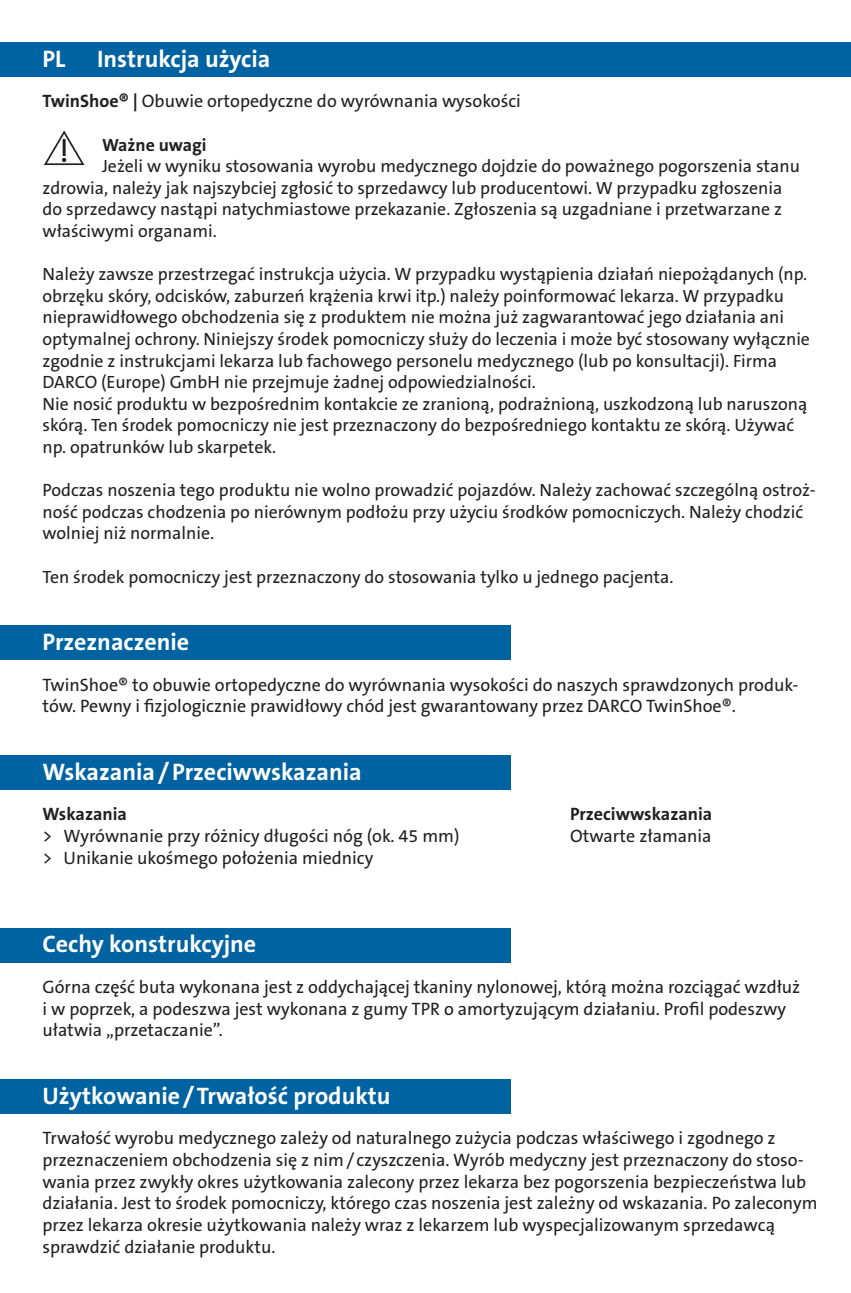
<style>
.page{position:relative;width:851px;height:1293px;background:#fff}
.page>*{position:absolute;margin:0;border:0;box-sizing:border-box;transform-origin:0 0}
.t1{font:700 24px "The Sans B Plus W7";color:#fff}
.t2{font:18px/21.6px "The Sans B Plus W5 Plain";color:#231f20}
.t3{font:700 18px "The Sans B Plus W7";color:#231f20}
.t4{font:17.7px/21.6px "The Sans B Plus W5 Plain";color:#231f20}
.t5{font:700 17.7px "The Sans B Plus W7";color:#231f20}
.s1{font-family:"The Sans B Plus W7";font-weight:700}
</style>
<div class="page">
<div style="left:0;top:43px;width:850px;height:34px;background:#0063a1"></div>
<div style="left:0;top:1079px;width:510px;height:34px;background:#0063a1"></div>
<div style="left:0;top:755px;width:510px;height:34px;background:#0063a1"></div>
<div style="left:0;top:928px;width:510px;height:34px;background:#0063a1"></div>
<div style="left:0;top:626px;width:510px;height:34px;background:#0063a1"></div>
<svg style="left:44px;top:131px;width:40px;height:34px"></svg>
<h1 class="t1" style="left:43px;top:43px;width:25px">PL</h1>
<h1 class="t1" style="left:97px;top:43px;width:175px">Instrukcja użycia</h1>
<p class="t2" style="left:43px;top:91px;width:480px"><span class="s1">TwinShoe® |</span> Obuwie ortopedyczne do wyrównania wysokości</p>
<p class="t5" style="left:102px;top:133px;width:106px">Ważne uwagi</p>
<p class="t4" style="left:43px;top:155px;width:758px;text-indent:60px">Jeżeli w wyniku stosowania wyrobu medycznego dojdzie do poważnego pogorszenia stanu zdrowia, należy jak najszybciej zgłosić to sprzedawcy lub producentowi. W przypadku zgłoszenia do sprzedawcy nastąpi natychmiastowe przekazanie. Zgłoszenia są uzgadniane i przetwarzane z właściwymi organami.</p>
<p class="t4" style="left:43px;top:263px;width:768px">Należy zawsze przestrzegać instrukcja użycia. W przypadku wystąpienia działań niepożądanych (np. obrzęku skóry, odcisków, zaburzeń krążenia krwi itp.) należy poinformować lekarza. W przypadku nieprawidłowego obchodzenia się z produktem nie można już zagwarantować jego działania ani optymalnej ochrony. Niniejszy środek pomocniczy służy do leczenia i może być stosowany wyłącznie zgodnie z instrukcjami lekarza lub fachowego personelu medycznego (lub po konsultacji). Firma DARCO (Europe) GmbH nie przejmuje żadnej odpowiedzialności.<br>Nie nosić produktu w bezpośrednim kontakcie ze zranioną, podrażnioną, uszkodzoną lub naruszoną skórą. Ten środek pomocniczy nie jest przeznaczony do bezpośredniego kontaktu ze skórą. Używać np. opatrunków lub skarpetek.</p>
<p class="t4" style="left:43px;top:479px;width:774px">Podczas noszenia tego produktu nie wolno prowadzić pojazdów. Należy zachować szczególną ostroż&shy;ność podczas chodzenia po nierównym podłożu przy użyciu środków pomocniczych. Należy chodzić wolniej niż normalnie.</p>
<p class="t4" style="left:43px;top:566px;width:632px">Ten środek pomocniczy jest przeznaczony do stosowania tylko u jednego pacjenta.</p>
<h1 class="t1" style="left:43px;top:626px;width:148px">Przeznaczenie</h1>
<p class="t2" style="left:43px;top:674px;width:757px">TwinShoe® to obuwie ortopedyczne do wyrównania wysokości do naszych sprawdzonych produk&shy;tów. Pewny i fizjologicznie prawidłowy chód jest gwarantowany przez DARCO TwinShoe®.</p>
<h1 class="t1" style="left:43px;top:756px;width:321px">Wskazania/Przeciwwskazania</h1>
<p class="t3" style="left:43px;top:802px;width:86px">Wskazania</p>
<p class="t2" style="left:43px;top:825px;width:418px">&gt; Wyrównanie przy różnicy długości nóg (ok. 45 mm) &gt; Unikanie ukośmego położenia miednicy</p>
<h1 class="t1" style="left:43px;top:929px;width:215px">Cechy konstrukcyjne</h1>
<p class="t3" style="left:570px;top:802px;width:144px">Przeciwwskazania</p>
<p class="t2" style="left:570px;top:825px;width:143px">Otwarte złamania</p>
<p class="t2" style="left:43px;top:976px;width:759px">Górna część buta wykonana jest z oddychającej tkaniny nylonowej, którą można rozciągać wzdłuż i w poprzek, a podeszwa jest wykonana z gumy TPR o amortyzującym działaniu. Profil podeszwy ułatwia „przetaczanie”.</p>
<h1 class="t1" style="left:43px;top:1080px;width:349px">Użytkowanie/Trwałość produktu</h1>
<p class="t2" style="left:43px;top:1127px;width:776px">Trwałość wyrobu medycznego zależy od naturalnego zużycia podczas właściwego i zgodnego z przeznaczeniem obchodzenia się z nim/ czyszczenia. Wyrób medyczny jest przeznaczony do stoso&shy;wania przez zwykły okres użytkowania zalecony przez lekarza bez pogorszenia bezpieczeństwa lub działania. Jest to środek pomocniczy, którego czas noszenia jest zależny od wskazania. Po zaleconym przez lekarza okresie użytkowania należy wraz z lekarzem lub wyspecjalizowanym sprzedawcą sprawdzić działanie produktu.</p>
</div>
